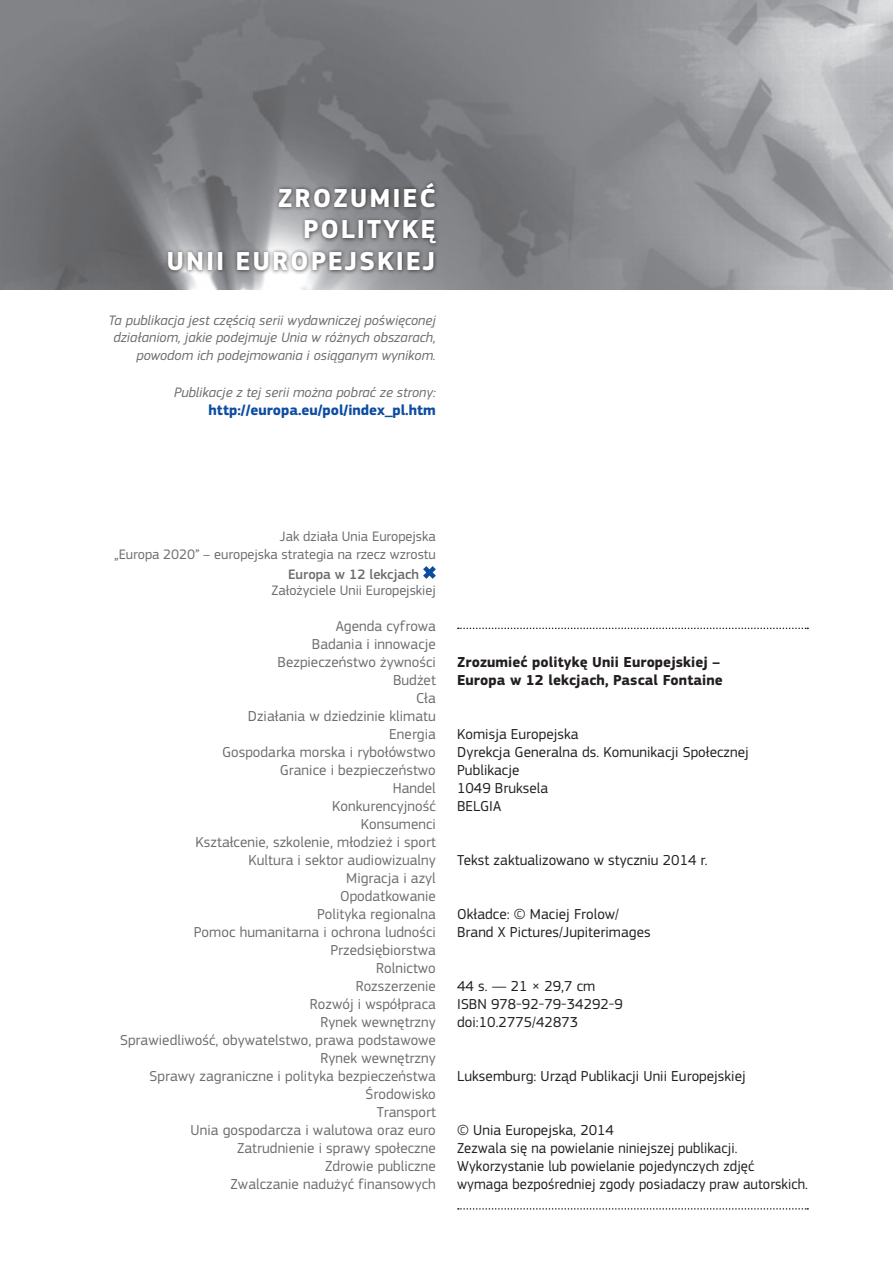
<style>
.page{position:relative;width:893px;height:1263px;background:#fff}
.page>*{position:absolute;margin:0;border:0;box-sizing:border-box;transform-origin:0 0}
.p2_Heading01_FR{font:700 27px/31.5px "EC Square Sans Pro";letter-spacing:.07em;color:#fff;text-align:right}
.p2_liste{font:15px/18px "EC Square Sans Pro";letter-spacing:.005em;color:#6c6d70;text-align:right}
.p2_infonext{font:15px/18px "EC Square Sans Pro";letter-spacing:.005em;color:#231f20}
.p2_infolast{font:15px/18px "EC Square Sans Pro";letter-spacing:.005em;color:#231f20}
.p2_infofirst{font:700 15px/18px "EC Square Sans Pro";letter-spacing:.005em;color:#231f20}
.p2_h2{font:700 15px "EC Square Sans Pro";color:#0d4da1}
.p2_h2-2{font:italic 14.25px/17.1px "EC Square Sans Pro";color:#6c6d70;text-align:right}
.p2_liste-2{font:14.25px/18px "EC Square Sans Pro";color:#6c6d70;text-align:right}
.p2_liste-3{font:500 14.25px "EC Square Sans Pro";color:#6c6d70}
</style>
<div class="page">
<img style="left:0;top:0;width:893px;height:289px">
<svg style="left:458px;top:628px;width:350px;height:1px"></svg>
<svg style="left:458px;top:1208px;width:350px;height:1px"></svg>
<div style="left:164px;top:179px;width:276px;height:96px;background:#231f20;opacity:.85"></div>
<svg style="left:423px;top:566px;width:13px;height:13px"></svg>
<p class="p2_Heading01_FR" style="left:167px;top:183px;width:271px">ZROZUMIEĆ<br>POLITYKĘ<br>UNII EUROPEJSKIEJ</p>
<p class="p2_h2-2" style="left:108px;top:312px;width:329px">Ta publikacja jest częścią serii wydawniczej poświęconej działaniom, jakie podejmuje Unia w różnych obszarach, powodom ich podejmowania i osiąganym wynikom.</p>
<p class="p2_h2-2" style="left:174px;top:384px;width:263px">Publikacje z tej serii można pobrać ze strony:</p>
<p class="p2_h2" style="left:209px;top:401px;width:229px">http://europa.eu/pol/index_pl.htm</p>
<p class="p2_liste-2" style="left:114px;top:528px;width:323px">Jak działa Unia Europejska<br>„Europa 2020” – europejska strategia na rzecz wzrostu</p>
<p class="p2_liste-3" style="left:288px;top:566px;width:133px">Europa w 12 lekcjach</p>
<p class="p2_liste-2" style="left:272px;top:582px;width:166px">Założyciele Unii Europejskiej</p>
<p class="p2_liste" style="left:336px;top:617px;width:102px">Agenda cyfrowa</p>
<p class="p2_liste" style="left:312px;top:635px;width:125px">Badania i innowacje</p>
<p class="p2_liste" style="left:278px;top:653px;width:160px">Bezpieczeństwo żywności</p>
<p class="p2_liste" style="left:393px;top:671px;width:44px">Budżet</p>
<p class="p2_liste" style="left:416px;top:689px;width:21px">Cła</p>
<p class="p2_liste" style="left:248px;top:707px;width:190px">Działania w dziedzinie klimatu</p>
<p class="p2_liste" style="left:389px;top:725px;width:48px">Energia</p>
<p class="p2_liste" style="left:222px;top:743px;width:215px">Gospodarka morska i rybołówstwo</p>
<p class="p2_liste" style="left:280px;top:761px;width:158px">Granice i bezpieczeństwo</p>
<p class="p2_liste" style="left:393px;top:779px;width:45px">Handel</p>
<p class="p2_liste" style="left:332px;top:797px;width:105px">Konkurencyjność</p>
<p class="p2_liste" style="left:361px;top:815px;width:77px">Konsumenci</p>
<p class="p2_liste" style="left:196px;top:833px;width:242px">Kształcenie, szkolenie, młodzież i sport</p>
<p class="p2_liste" style="left:248px;top:851px;width:189px">Kultura i sektor audiowizualny</p>
<p class="p2_liste" style="left:346px;top:869px;width:91px">Migracja i azyl</p>
<p class="p2_liste" style="left:340px;top:887px;width:97px">Opodatkowanie</p>
<p class="p2_liste" style="left:317px;top:905px;width:120px">Polityka regionalna</p>
<p class="p2_liste" style="left:194px;top:923px;width:244px">Pomoc humanitarna i ochrona ludności</p>
<p class="p2_liste" style="left:330px;top:941px;width:107px">Przedsiębiorstwa</p>
<p class="p2_liste" style="left:376px;top:959px;width:61px">Rolnictwo</p>
<p class="p2_liste" style="left:356px;top:977px;width:82px">Rozszerzenie</p>
<p class="p2_liste" style="left:310px;top:995px;width:128px">Rozwój i współpraca</p>
<p class="p2_liste" style="left:320px;top:1013px;width:117px">Rynek wewnętrzny</p>
<p class="p2_liste" style="left:120px;top:1031px;width:317px">Sprawiedliwość, obywatelstwo, prawa podstawowe<br>Rynek wewnętrzny</p>
<p class="p2_liste" style="left:150px;top:1067px;width:288px">Sprawy zagraniczne i polityka bezpieczeństwa</p>
<p class="p2_liste" style="left:366px;top:1085px;width:72px">Środowisko</p>
<p class="p2_liste" style="left:377px;top:1103px;width:60px">Transport</p>
<p class="p2_liste" style="left:191px;top:1121px;width:247px">Unia gospodarcza i walutowa oraz euro<br>Zatrudnienie i sprawy społeczne</p>
<p class="p2_liste" style="left:325px;top:1157px;width:112px">Zdrowie publiczne</p>
<p class="p2_liste" style="left:231px;top:1175px;width:207px">Zwalczanie nadużyć finansowych</p>
<p class="p2_infofirst" style="left:457px;top:654px;width:267px">Zrozumieć politykę Unii Europejskiej –<br>Europa w 12 lekcjach, Pascal Fontaine</p>
<p class="p2_infonext" style="left:457px;top:725px;width:293px">Komisja Europejska<br>Dyrekcja Generalna ds. Komunikacji Społecznej<br>Publikacje<br>1049 Bruksela<br>BELGIA</p>
<p class="p2_infonext" style="left:457px;top:851px;width:252px">Tekst zaktualizowano w styczniu 2014 r.</p>
<p class="p2_infonext" style="left:457px;top:905px;width:195px">Okładce: © Maciej Frolow/<br>Brand X Pictures/Jupiterimages</p>
<p class="p2_infonext" style="left:457px;top:977px;width:167px">44 s. — 21 × 29,7 cm<br>ISBN 978-92-79-34292-9 doi:10.2775/42873</p>
<p class="p2_infonext" style="left:457px;top:1067px;width:290px">Luksemburg: Urząd Publikacji Unii Europejskiej</p>
<p class="p2_infolast" style="left:457px;top:1121px;width:352px">© Unia Europejska, 2014<br>Zezwala się na powielanie niniejszej publikacji.<br>Wykorzystanie lub powielanie pojedynczych zdjęć wymaga bezpośredniej zgody posiadaczy praw autorskich.</p>
</div>
